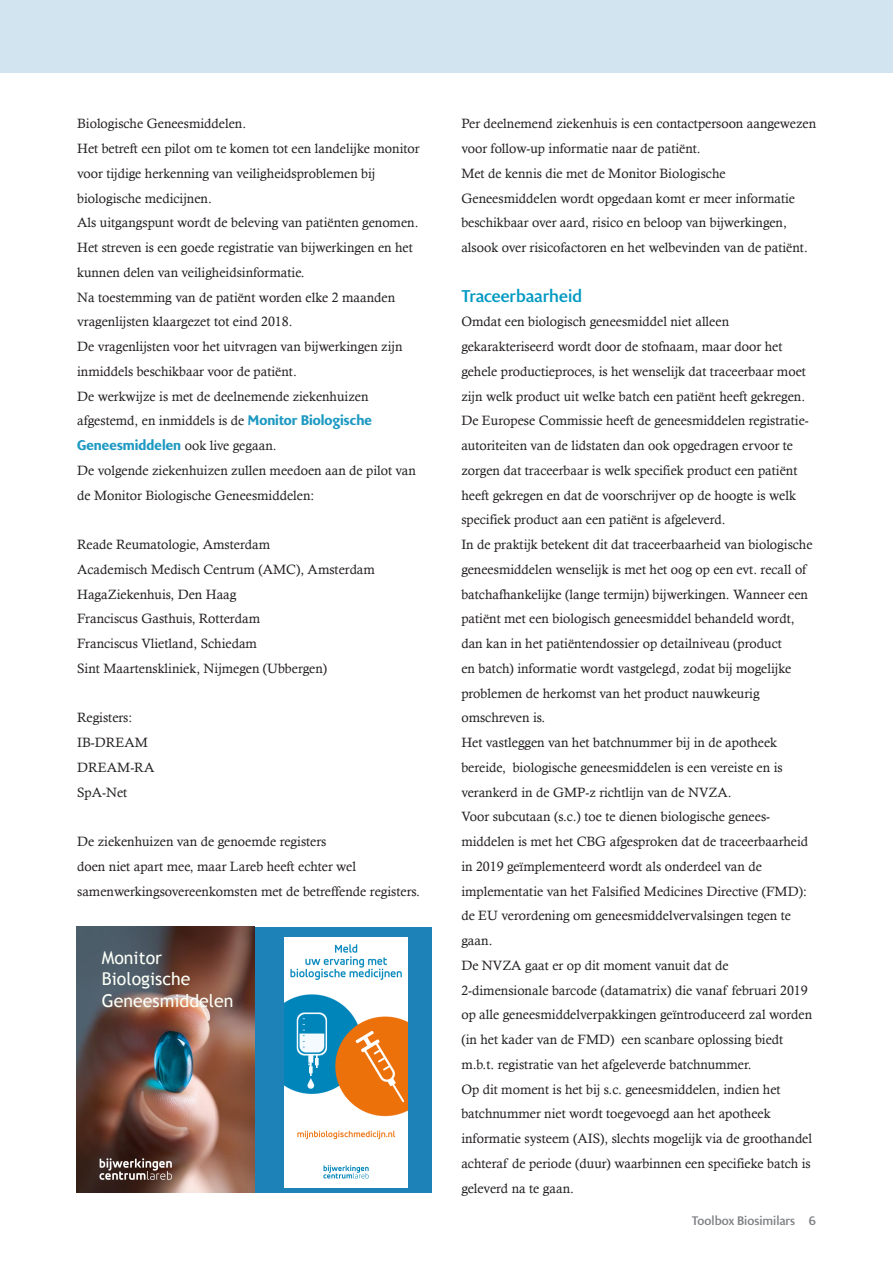
<style>
.page{position:relative;width:893px;height:1263px;background:#fff}
.page>*{position:absolute;margin:0;border:0;box-sizing:border-box;transform-origin:0 0}
.t1{font:17.7px/21.3px "Trebuchet MS";color:#fbfff7}
.Tussenkop_a{font:500 16.5px "Presence";color:#0099c2}
.Tussenkop_a-2{font:13.5px/24.8px "Calisto";color:#231f20}
.t2{font:500 12px "Presence";color:#808285}
.s1{font-family:"Presence";font-weight:700;color:#1d99c2}
</style>
<div class="page">
<div style="left:0;top:0;width:893px;height:72px;background:#d2e4ef"></div>
<div style="left:255px;top:927px;width:177px;height:265px;background:#1c82b8"></div>
<img style="left:77px;top:927px;width:178px;height:265px">
<svg style="left:99px;top:1158px;width:73px;height:22px;background:#786661"></svg>
<img style="left:284px;top:937px;width:123px;height:250px">
<p class="Tussenkop_a-2" style="left:77px;top:111px;width:170px">Biologische Geneesmiddelen.</p>
<p class="Tussenkop_a-2" style="left:77px;top:136px;width:344px">Het betreft een pilot om te komen tot een landelijke monitor voor tijdige herkenning van veiligheidsproblemen bij biologische medicijnen.</p>
<p class="Tussenkop_a-2" style="left:77px;top:210px;width:343px">Als uitgangspunt wordt de beleving van patiënten genomen.</p>
<p class="Tussenkop_a-2" style="left:77px;top:235px;width:337px">Het streven is een goede registratie van bijwerkingen en het kunnen delen van veiligheidsinformatie.</p>
<p class="Tussenkop_a-2" style="left:77px;top:284px;width:320px">Na toestemming van de patiënt worden elke 2 maanden vragenlijsten klaargezet tot eind 2018.</p>
<p class="Tussenkop_a-2" style="left:77px;top:334px;width:327px">De vragenlijsten voor het uitvragen van bijwerkingen zijn inmiddels beschikbaar voor de patiënt.</p>
<p class="Tussenkop_a-2" style="left:77px;top:383px;width:296px">De werkwijze is met de deelnemende ziekenhuizen afgestemd, en inmiddels is de <span class="s1">Monitor Biologische<br>Geneesmiddelen</span> ook live gegaan.</p>
<p class="Tussenkop_a-2" style="left:77px;top:458px;width:340px">De volgende ziekenhuizen zullen meedoen aan de pilot van de Monitor Biologische Geneesmiddelen:</p>
<p class="Tussenkop_a-2" style="left:77px;top:532px;width:194px">Reade Reumatologie, Amsterdam</p>
<p class="Tussenkop_a-2" style="left:77px;top:557px;width:299px">Academisch Medisch Centrum (AMC), Amsterdam</p>
<p class="Tussenkop_a-2" style="left:77px;top:581px;width:161px">HagaZiekenhuis, Den Haag</p>
<p class="Tussenkop_a-2" style="left:77px;top:606px;width:184px">Franciscus Gasthuis, Rotterdam</p>
<p class="Tussenkop_a-2" style="left:77px;top:631px;width:181px">Franciscus Vlietland, Schiedam</p>
<p class="Tussenkop_a-2" style="left:77px;top:656px;width:252px">Sint Maartenskliniek, Nijmegen (Ubbergen)</p>
<p class="Tussenkop_a-2" style="left:77px;top:705px;width:57px">Registers:</p>
<p class="Tussenkop_a-2" style="left:77px;top:730px;width:72px">IB-DREAM</p>
<p class="Tussenkop_a-2" style="left:77px;top:755px;width:79px">DREAM-RA</p>
<p class="Tussenkop_a-2" style="left:77px;top:779px;width:52px">SpA-Net</p>
<p class="Tussenkop_a-2" style="left:77px;top:829px;width:344px">De ziekenhuizen van de genoemde registers<br>doen niet apart mee, maar Lareb heeft echter wel samenwerkingsovereenkomsten met de betreffende registers.</p>
<p class="t1" style="left:102px;top:947px;width:133px">Monitor<br>Biologische<br>Geneesmiddelen</p>
<p class="Tussenkop_a-2" style="left:461px;top:111px;width:356px">Per deelnemend ziekenhuis is een contactpersoon aangewezen voor follow-up informatie naar de patiënt.</p>
<p class="Tussenkop_a-2" style="left:461px;top:161px;width:348px">Met de kennis die met de Monitor Biologische Geneesmiddelen wordt opgedaan komt er meer informatie beschikbaar over aard, risico en beloop van bijwerkingen, alsook over risicofactoren en het welbevinden van de patiënt.</p>
<p class="Tussenkop_a" style="left:461px;top:286px;width:122px">Traceerbaarheid</p>
<p class="Tussenkop_a-2" style="left:461px;top:309px;width:349px">Omdat een biologisch geneesmiddel niet alleen gekarakteriseerd wordt door de stofnaam, maar door het gehele productieproces, is het wenselijk dat traceerbaar moet zijn welk product uit welke batch een patiënt heeft gekregen.<br>De Europese Commissie heeft de geneesmiddelen registratie&shy;autoriteiten van de lidstaten dan ook opgedragen ervoor te zorgen dat traceerbaar is welk specifiek product een patiënt heeft gekregen en dat de voorschrijver op de hoogte is welk specifiek product aan een patiënt is afgeleverd.</p>
<p class="Tussenkop_a-2" style="left:461px;top:532px;width:353px">In de praktijk betekent dit dat traceerbaarheid van biologische geneesmiddelen wenselijk is met het oog op een evt. recall of batchafhankelijke (lange termijn) bijwerkingen. Wanneer een patiënt met een biologisch geneesmiddel behandeld wordt, dan kan in het patiëntendossier op detailniveau (product<br>en batch) informatie wordt vastgelegd, zodat bij mogelijke problemen de herkomst van het product nauwkeurig omschreven is.</p>
<p class="Tussenkop_a-2" style="left:461px;top:730px;width:323px">Het vastleggen van het batchnummer bij in de apotheek bereide, biologische geneesmiddelen is een vereiste en is verankerd in de GMP-z richtlijn van de NVZA.</p>
<p class="Tussenkop_a-2" style="left:461px;top:804px;width:348px">Voor subcutaan (s.c.) toe te dienen biologische genees&shy;middelen is met het CBG afgesproken dat de traceerbaarheid in 2019 geïmplementeerd wordt als onderdeel van de implementatie van het Falsified Medicines Directive (FMD): de EU verordening om geneesmiddelvervalsingen tegen te gaan.</p>
<p class="Tussenkop_a-2" style="left:461px;top:953px;width:352px">De NVZA gaat er op dit moment vanuit dat de 2-dimensionale barcode (datamatrix) die vanaf februari 2019 op alle geneesmiddelverpakkingen geïntroduceerd zal worden (in het kader van de FMD) een scanbare oplossing biedt m.b.t. registratie van het afgeleverde batchnummer.</p>
<p class="Tussenkop_a-2" style="left:461px;top:1076px;width:352px">Op dit moment is het bij s.c. geneesmiddelen, indien het batchnummer niet wordt toegevoegd aan het apotheek informatie systeem (AIS), slechts mogelijk via de groothandel achteraf de periode (duur) waarbinnen een specifieke batch is geleverd na te gaan.</p>
<p class="t2" style="left:692px;top:1214px;width:126px">Toolbox Biosimilars 6</p>
</div>
